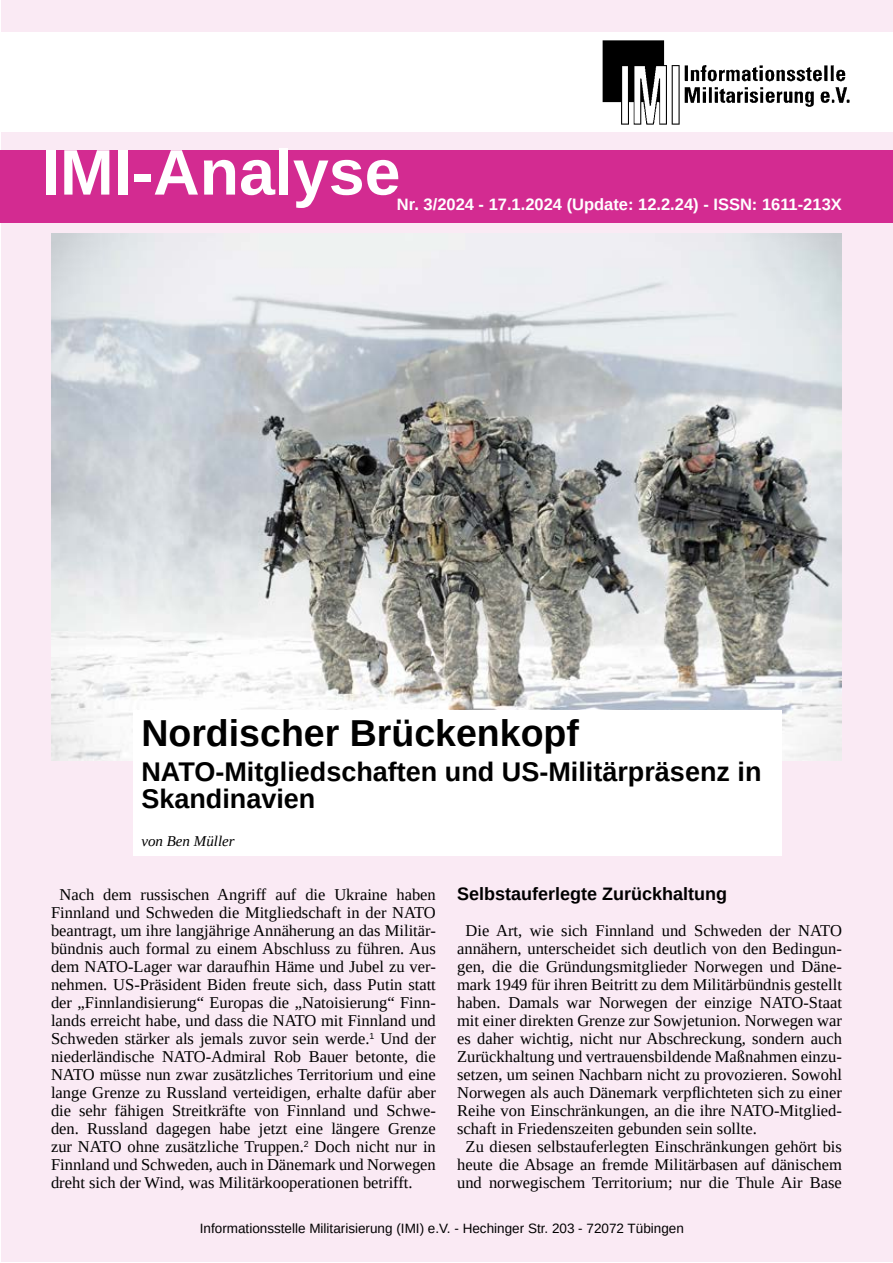
<style>
.page{position:relative;width:893px;height:1263px;background:#fff}
.page>*{position:absolute;margin:0;border:0;box-sizing:border-box;transform-origin:0 0}
.t1{font:700 64.5px "Liberation Sans";color:#fff}
.t2{font:700 37.5px "Liberation Sans";color:#000}
.t3{font:700 27px/27px "Liberation Sans";color:#000}
.t4{font:700 18px "Liberation Sans";color:#000}
.t5{font:16.5px/18px "Liberation Serif";color:#000;text-align:justify}
.t6{font:700 16.5px "Liberation Sans";color:#fff}
.t7{font:italic 15px "Liberation Serif";color:#000}
.t8{font:13.5px "Liberation Sans";color:#000}
</style>
<div class="page">
<div style="left:1px;top:1px;width:891px;height:1261px;background:#faeaf4"></div>
<div style="left:0;top:32px;width:893px;height:100px;background:#fff"></div>
<div style="left:0;top:150px;width:893px;height:73px;background:#d32b91"></div>
<img style="left:602px;top:40px;width:248px;height:85px">
<img style="left:51px;top:234px;width:791px;height:526px">
<div style="left:133px;top:710px;width:648px;height:146px;background:#fff"></div>
<h1 class="t1" style="left:42px;top:128px;width:360px">IMI-Analyse</h1>
<p class="t6" style="left:397px;top:193px;width:446px">Nr. 3/2024 - 17.1.2024 (Update: 12.2.24) - ISSN: 1611-213X</p>
<h2 class="t2" style="left:141px;top:707px;width:439px">Nordischer Brückenkopf</h2>
<h3 class="t3" style="left:141px;top:759px;width:622px">NATO-Mitgliedschaften und US-Militärpräsenz in<br>Skandinavien</h3>
<p class="t7" style="left:141px;top:831px;width:95px">von Ben Müller</p>
<p class="t5" style="left:51px;top:885px;width:386px;text-indent:9px">Nach dem russischen Angriff auf die Ukraine haben Finnland und Schweden die Mitgliedschaft in der NATO beantragt, um ihre langjährige Annäherung an das Militär&shy;bündnis auch formal zu einem Abschluss zu führen. Aus dem NATO-Lager war daraufhin Häme und Jubel zu ver&shy;nehmen. US-Präsident Biden freute sich, dass Putin statt der „Finnlandisierung“ Europas die „Natoisierung“ Finn&shy;lands erreicht habe, und dass die NATO mit Finnland und Schweden stärker als jemals zuvor sein werde.<sup>1</sup> Und der niederländische NATO-Admiral Rob Bauer betonte, die NATO müsse nun zwar zusätzliches Territorium und eine lange Grenze zu Russland verteidigen, erhalte dafür aber die sehr fähigen Streitkräfte von Finnland und Schwe&shy;den. Russland dagegen habe jetzt eine längere Grenze zur NATO ohne zusätzliche Truppen.<sup>2</sup> Doch nicht nur in Finnland und Schweden, auch in Dänemark und Norwegen dreht sich der Wind, was Militärkooperationen betrifft.</p>
<p class="t4" style="left:457px;top:881px;width:272px">Selbstauferlegte Zurückhaltung</p>
<p class="t5" style="left:466px;top:921px;width:378px">Die Art, wie sich Finnland und Schweden der NATO</p>
<p class="t5" style="left:457px;top:939px;width:386px">annähern, unterscheidet sich deutlich von den Bedingun-</p>
<p class="t5" style="left:457px;top:957px;width:386px">gen, die die Gründungsmitglieder Norwegen und Däne-</p>
<p class="t5" style="left:457px;top:975px;width:386px">mark 1949 für ihren Beitritt zu dem Militärbündnis gestellt</p>
<p class="t5" style="left:457px;top:993px;width:386px">haben. Damals war Norwegen der einzige NATO-Staat</p>
<p class="t5" style="left:457px;top:1011px;width:386px">mit einer direkten Grenze zur Sowjetunion. Norwegen war</p>
<p class="t5" style="left:457px;top:1029px;width:386px">es daher wichtig, nicht nur Abschreckung, sondern auch</p>
<p class="t5" style="left:457px;top:1047px;width:386px">Zurückhaltung und vertrauensbildende Maßnahmen einzu-</p>
<p class="t5" style="left:457px;top:1065px;width:386px">setzen, um seinen Nachbarn nicht zu provozieren. Sowohl</p>
<p class="t5" style="left:457px;top:1083px;width:386px">Norwegen als auch Dänemark verpflichteten sich zu einer</p>
<p class="t5" style="left:457px;top:1101px;width:386px">Reihe von Einschränkungen, an die ihre NATO-Mitglied-</p>
<p class="t5" style="left:457px;top:1119px;width:301px">schaft in Friedenszeiten gebunden sein sollte.</p>
<p class="t5" style="left:466px;top:1137px;width:378px">Zu diesen selbstauferlegten Einschränkungen gehört bis</p>
<p class="t5" style="left:457px;top:1155px;width:386px">heute die Absage an fremde Militärbasen auf dänischem</p>
<p class="t5" style="left:457px;top:1173px;width:386px">und norwegischem Territorium; nur die Thule Air Base</p>
<p class="t8" style="left:200px;top:1220px;width:485px">Informationsstelle Militarisierung (IMI) e.V. - Hechinger Str. 203 - 72072 Tübingen</p>
</div>
